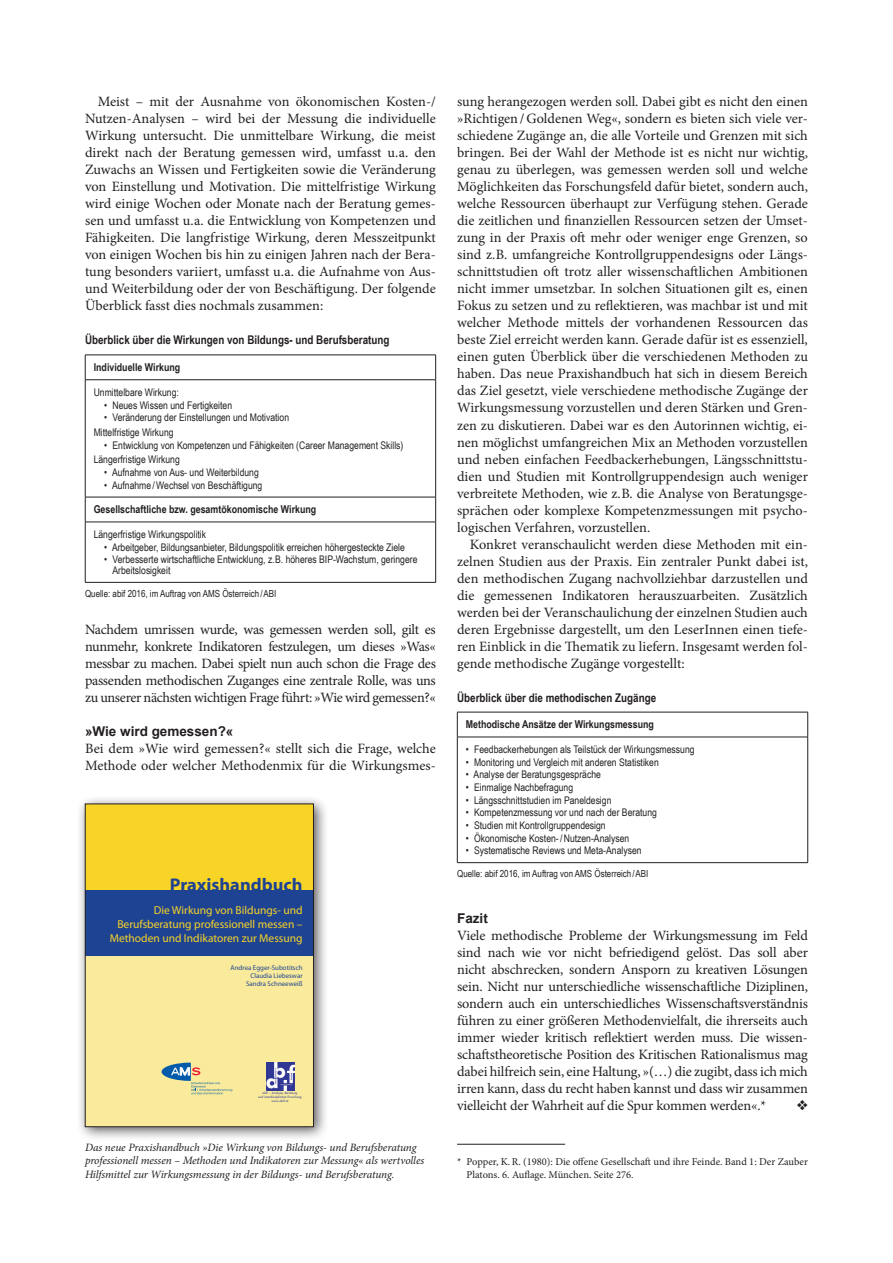
<style>
.page{position:relative;width:893px;height:1263px;background:#fff}
.page>*{position:absolute;margin:0;border:0;box-sizing:border-box;transform-origin:0 0}
.t1{font:700 18.45px "Myriad Pro";color:#1f4393}
.FI_Text{font:14.25px/17px "Minion Pro";letter-spacing:-.005em;color:#231f20;text-align:justify}
.FI_Text_Einzug{font:14.25px/17px "Minion Pro";letter-spacing:-.005em;color:#231f20;text-align:justify}
.FI_ZwiTi{font:700 13.5px "Arial";color:#231f20}
.FI_Tabelle_Titel{font:700 12px "Arial Narrow";color:#231f20}
.t2{font:11.55px/13.8px "Myriad Pro";color:#f7d426;text-align:right}
.FI_Bio{font:italic 11.25px/13.5px "Minion Pro";letter-spacing:-.01em;color:#231f20}
.FI_Tabelle_fett{font:700 10.8px "Arial Narrow";color:#231f20}
.FI_Tabelle{font:10.5px/10.5px "Arial Narrow";color:#231f20}
.FI_Fußnote{font:10.5px/12.6px "Minion Pro";color:#231f20}
.FI_GAT_Quelle{font:9.75px "Arial Narrow";color:#231f20}
.t3{font:6.9px/8.2px "Myriad Pro";color:#1f4393;text-align:right}
.t4{font:500 3px/3.8px "Futura";color:#454a9f;text-align:center}
</style>
<div class="page">
<hr style="left:85px;top:355px;width:351px;height:1px;background:#231f20">
<svg style="left:85px;top:355px;width:1px;height:24px"></svg>
<svg style="left:435px;top:355px;width:1px;height:24px"></svg>
<hr style="left:85px;top:379px;width:351px;height:1px;background:#231f20">
<hr style="left:85px;top:380px;width:1px;height:117px;background:#231f20">
<hr style="left:435px;top:380px;width:1px;height:117px;background:#231f20">
<hr style="left:85px;top:497px;width:351px;height:1px;background:#231f20">
<svg style="left:85px;top:497px;width:1px;height:25px"></svg>
<svg style="left:435px;top:497px;width:1px;height:25px"></svg>
<hr style="left:85px;top:522px;width:351px;height:1px;background:#231f20">
<hr style="left:85px;top:522px;width:1px;height:60px;background:#231f20">
<hr style="left:435px;top:522px;width:1px;height:60px;background:#231f20">
<hr style="left:85px;top:582px;width:351px;height:1px;background:#231f20">
<hr style="left:457px;top:712px;width:351px;height:1px;background:#231f20">
<svg style="left:457px;top:712px;width:1px;height:25px"></svg>
<svg style="left:807px;top:712px;width:1px;height:25px"></svg>
<hr style="left:457px;top:737px;width:351px;height:1px;background:#231f20">
<hr style="left:457px;top:737px;width:1px;height:125px;background:#231f20">
<hr style="left:807px;top:737px;width:1px;height:125px;background:#231f20">
<hr style="left:457px;top:862px;width:351px;height:1px;background:#231f20">
<hr style="left:457px;top:1144px;width:108px;height:1px;background:#231f20">
<div style="left:76px;top:795px;width:252px;height:346px;background:#231f20;opacity:.75"></div>
<div style="left:85px;top:804px;width:228px;height:87px;background:#f7d426"></div>
<div style="left:85px;top:956px;width:228px;height:171px;background:#f9eb9b"></div>
<div style="left:85px;top:891px;width:228px;height:65px;background:#1f4393"></div>
<svg style="left:162px;top:1062px;width:70px;height:32px"></svg>
<img style="left:266px;top:1062px;width:28px;height:29px">
<div style="left:85px;top:804px;width:229px;height:323px;border:1px solid #231f20"></div>
<p class="FI_Text_Einzug" style="left:85px;top:93px;width:352px;text-indent:13px">Meist – mit der Ausnahme von ökonomischen Kosten-/ Nutzen-Analysen – wird bei der Messung die individuelle Wirkung untersucht. Die unmittelbare Wirkung, die meist direkt nach der Beratung gemessen wird, umfasst u.a. den Zuwachs an Wissen und Fertigkeiten sowie die Veränderung von Einstellung und Motivation. Die mittelfristige Wirkung wird einige Wochen oder Monate nach der Beratung gemes&shy;sen und umfasst u.a. die Entwicklung von Kompetenzen und Fähigkeiten. Die langfristige Wirkung, deren Messzeitpunkt von einigen Wochen bis hin zu einigen Jahren nach der Bera&shy;tung besonders variiert, umfasst u.a. die Aufnahme von Aus&shy;und Weiterbildung oder der von Beschäftigung. Der folgende Überblick fasst dies nochmals zusammen:</p>
<p class="FI_Tabelle_Titel" style="left:85px;top:331px;width:306px">Überblick über die Wirkungen von Bildungs- und Berufsberatung</p>
<p class="FI_Tabelle_fett" style="left:94px;top:359px;width:88px">Individuelle Wirkung</p>
<p class="FI_Tabelle" style="left:94px;top:387px;width:87px">Unmittelbare Wirkung:</p>
<p class="FI_Tabelle" style="left:104px;top:399px;width:129px">• Neues Wissen und Fertigkeiten</p>
<p class="FI_Tabelle" style="left:104px;top:412px;width:186px">• Veränderung der Einstellungen und Motivation</p>
<p class="FI_Tabelle" style="left:94px;top:427px;width:81px">Mittelfristige Wirkung</p>
<p class="FI_Tabelle" style="left:104px;top:439px;width:301px">• Entwicklung von Kompetenzen und Fähigkeiten (Career Management Skills)</p>
<p class="FI_Tabelle" style="left:94px;top:454px;width:88px">Längerfristige Wirkung</p>
<p class="FI_Tabelle" style="left:104px;top:467px;width:156px">• Aufnahme von Aus- und Weiterbildung</p>
<p class="FI_Tabelle" style="left:104px;top:479px;width:160px">• Aufnahme /Wechsel von Beschäftigung</p>
<p class="FI_Tabelle_fett" style="left:94px;top:501px;width:224px">Gesellschaftliche bzw. gesamtökonomische Wirkung</p>
<p class="FI_Tabelle" style="left:94px;top:529px;width:114px">Längerfristige Wirkungspolitik</p>
<p class="FI_Tabelle" style="left:104px;top:541px;width:302px">• Arbeitgeber, Bildungsanbieter, Bildungspolitik erreichen höhergesteckte Ziele</p>
<p class="FI_Tabelle" style="left:112px;top:554px;width:306px;text-indent:-8px">• Verbesserte wirtschaftliche Entwicklung, z.B. höheres BIP-Wachstum, geringere<br>Arbeitslosigkeit</p>
<p class="FI_GAT_Quelle" style="left:85px;top:586px;width:193px">Quelle: abif 2016, im Auftrag von AMS Österreich /ABI</p>
<p class="FI_Text" style="left:85px;top:621px;width:352px">Nachdem umrissen wurde, was gemessen werden soll, gilt es nunmehr, konkrete Indikatoren festzulegen, um dieses »Was« messbar zu machen. Dabei spielt nun auch schon die Frage des passenden methodischen Zuganges eine zentrale Rolle, was uns zu unserer nächsten wichtigen Frage führt: »Wie wird gemessen?«</p>
<p class="FI_ZwiTi" style="left:85px;top:722px;width:150px">»Wie wird gemessen?«</p>
<p class="FI_Text" style="left:85px;top:740px;width:352px">Bei dem »Wie wird gemessen?« stellt sich die Frage, welche<br>Methode oder welcher Methodenmix für die Wirkungsmes-</p>
<p class="t1" style="left:170px;top:873px;width:134px">Praxishandbuch</p>
<p class="t2" style="left:110px;top:903px;width:194px">Die Wirkung von Bildungs- und<br>Berufsberatung professionell messen –<br>Methoden und Indikatoren zur Messung</p>
<p class="t3" style="left:231px;top:963px;width:73px">Andrea Egger-Subotitsch<br>Claudia Liebeswar<br>Sandra Schneeweiß</p>
<p class="t4" style="left:258px;top:1091px;width:45px">abif – Analyse, Beratung<br>und interdisziplinäre Forschung www.abif.at</p>
<p class="FI_Bio" style="left:85px;top:1140px;width:341px">Das neue Praxishandbuch »Die Wirkung von Bildungs- und Berufsberatung professionell messen – Methoden und Indikatoren zur Messung« als wertvolles<br>Hilfsmittel zur Wirkungsmessung in der Bildungs- und Berufsberatung.</p>
<p class="FI_Text" style="left:457px;top:93px;width:352px">sung herangezogen werden soll. Dabei gibt es nicht den einen »Richtigen/Goldenen Weg«, sondern es bieten sich viele ver&shy;schiedene Zugänge an, die alle Vorteile und Grenzen mit sich bringen. Bei der Wahl der Methode ist es nicht nur wichtig, genau zu überlegen, was gemessen werden soll und welche Möglichkeiten das Forschungsfeld dafür bietet, sondern auch, welche Ressourcen überhaupt zur Verfügung stehen. Gerade die zeitlichen und finanziellen Ressourcen setzen der Umset&shy;zung in der Praxis oft mehr oder weniger enge Grenzen, so sind z.B. umfangreiche Kontrollgruppendesigns oder Längs&shy;schnittstudien oft trotz aller wissenschaftlichen Ambitionen nicht immer umsetzbar. In solchen Situationen gilt es, einen Fokus zu setzen und zu reflektieren, was machbar ist und mit welcher Methode mittels der vorhandenen Ressourcen das beste Ziel erreicht werden kann. Gerade dafür ist es essenziell, einen guten Überblick über die verschiedenen Methoden zu haben. Das neue Praxishandbuch hat sich in diesem Bereich das Ziel gesetzt, viele verschiedene methodische Zugänge der Wirkungsmessung vorzustellen und deren Stärken und Gren&shy;zen zu diskutieren. Dabei war es den Autorinnen wichtig, ei&shy;nen möglichst umfangreichen Mix an Methoden vorzustellen und neben einfachen Feedbackerhebungen, Längsschnittstu&shy;dien und Studien mit Kontrollgruppendesign auch weniger verbreitete Methoden, wie z.B. die Analyse von Beratungsge&shy;sprächen oder komplexe Kompetenzmessungen mit psycho&shy;logischen Verfahren, vorzustellen.</p>
<p class="FI_Text_Einzug" style="left:457px;top:536px;width:352px;text-indent:13px">Konkret veranschaulicht werden diese Methoden mit ein&shy;zelnen Studien aus der Praxis. Ein zentraler Punkt dabei ist, den methodischen Zugang nachvollziehbar darzustellen und die gemessenen Indikatoren herauszuarbeiten. Zusätzlich werden bei der Veranschaulichung der einzelnen Studien auch deren Ergebnisse dargestellt, um den LeserInnen einen tiefe&shy;ren Einblick in die Thematik zu liefern. Insgesamt werden fol&shy;gende methodische Zugänge vorgestellt:</p>
<p class="FI_Tabelle_Titel" style="left:457px;top:688px;width:201px">Überblick über die methodischen Zugänge</p>
<p class="FI_Tabelle_fett" style="left:466px;top:716px;width:190px">Methodische Ansätze der Wirkungsmessung</p>
<p class="FI_Tabelle" style="left:466px;top:744px;width:230px">• Feedbackerhebungen als Teilstück der Wirkungsmessung</p>
<p class="FI_Tabelle" style="left:466px;top:756px;width:195px">• Monitoring und Vergleich mit anderen Statistiken</p>
<p class="FI_Tabelle" style="left:466px;top:769px;width:137px">• Analyse der Beratungsgespräche</p>
<p class="FI_Tabelle" style="left:466px;top:782px;width:109px">• Einmalige Nachbefragung</p>
<p class="FI_Tabelle" style="left:466px;top:794px;width:147px">• Längsschnittstudien im Paneldesign</p>
<p class="FI_Tabelle" style="left:466px;top:807px;width:193px">• Kompetenzmessung vor und nach der Beratung</p>
<p class="FI_Tabelle" style="left:466px;top:819px;width:141px">• Studien mit Kontrollgruppendesign</p>
<p class="FI_Tabelle" style="left:466px;top:832px;width:165px">• Ökonomische Kosten-/Nutzen-Analysen</p>
<p class="FI_Tabelle" style="left:466px;top:845px;width:177px">• Systematische Reviews und Meta-Analysen</p>
<p class="FI_GAT_Quelle" style="left:457px;top:867px;width:193px">Quelle: abif 2016, im Auftrag von AMS Österreich /ABI</p>
<p class="FI_ZwiTi" style="left:457px;top:909px;width:32px">Fazit</p>
<p class="FI_Text" style="left:457px;top:927px;width:352px">Viele methodische Probleme der Wirkungsmessung im Feld sind nach wie vor nicht befriedigend gelöst. Das soll aber nicht abschrecken, sondern Ansporn zu kreativen Lösungen sein. Nicht nur unterschiedliche wissenschaftliche Diziplinen, sondern auch ein unterschiedliches Wissenschaftsverständnis führen zu einer größeren Methodenvielfalt, die ihrerseits auch immer wieder kritisch reflektiert werden muss. Die wissen&shy;schaftstheoretische Position des Kritischen Rationalismus mag dabei hilfreich sein, eine Haltung, »(…) die zugibt, dass ich mich irren kann, dass du recht haben kannst und dass wir zusammen vielleicht der Wahrheit auf die Spur kommen werden«.*</p>
<p class="FI_Fußnote" style="left:467px;top:1156px;width:343px;text-indent:-9px">* Popper, K.R. (1980): Die offene Gesellschaft und ihre Feinde. Band 1: Der Zauber<br>Platons. 6. Auflage. München. Seite 276.</p>
</div>
